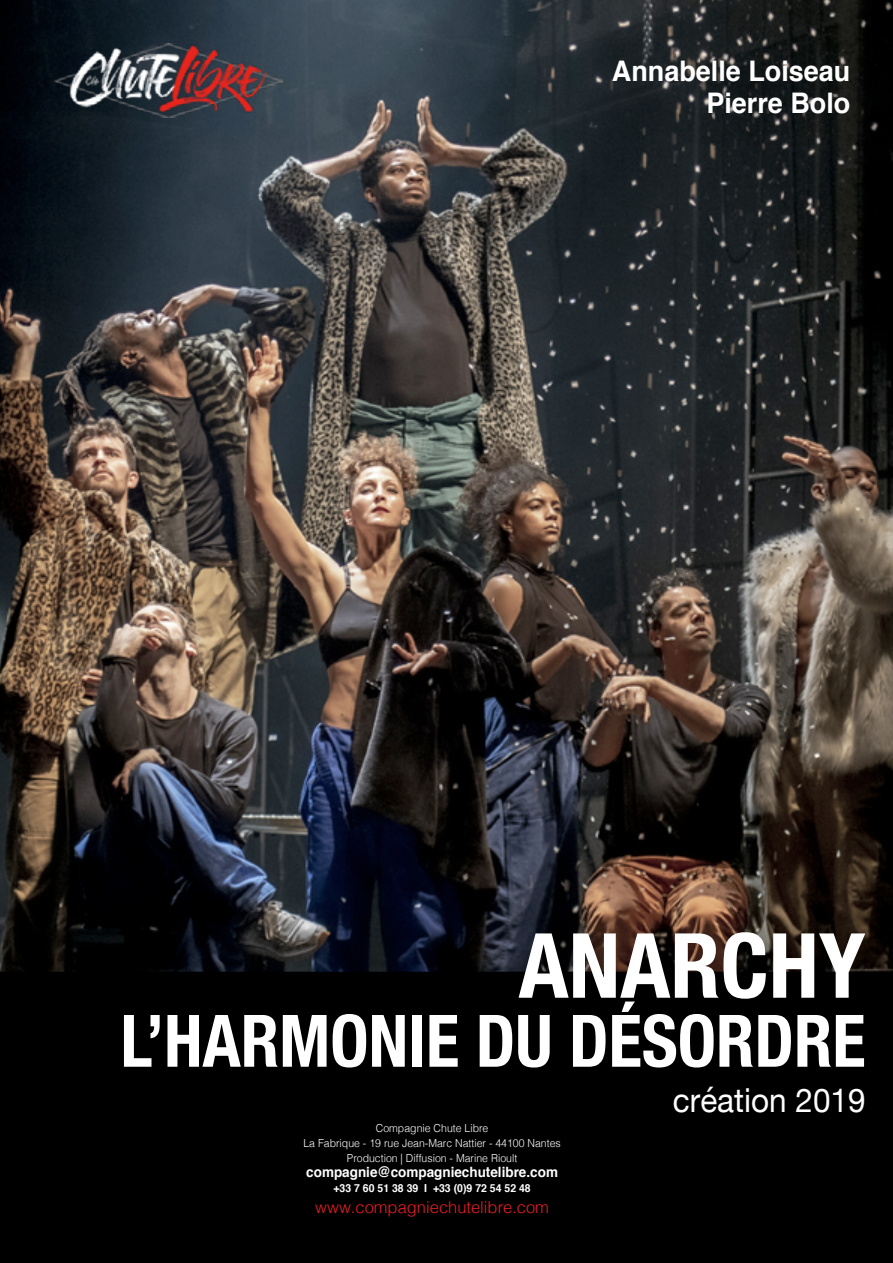
<style>
.page{position:relative;width:893px;height:1263px;background:#fff}
.page>*{position:absolute;margin:0;border:0;box-sizing:border-box;transform-origin:0 0}
.t1{font:700 condensed 90px "Helvetica Neue";color:#fff}
.t2{font:700 condensed 72.45px "Helvetica Neue";color:#fff;scale:.95 1}
.t3{font:33px "Helvetica Neue";color:#fff;scale:.95 1}
.t4{font:700 28.35px/32.4px "Helvetica";color:#fff;text-align:right;scale:.95 1}
.t5{font:300 16.5px "Helvetica";color:#ed1d24}
.t6{font:700 14.1px "Helvetica";color:#fff;scale:.95 1}
.t7{font:300 10.95px/15px "Helvetica";color:#fff;text-align:center;scale:.95 1}
.t8{font:700 10.95px "Helvetica";color:#fff;scale:.95 1}
</style>
<div class="page">
<img style="left:0;top:0;width:893px;height:972px">
<div style="left:0;top:972px;width:893px;height:291px;background:#000"></div>
<img style="left:54px;top:43px;width:229px;height:75px">
<h3 class="t4" style="left:612px;top:55px;width:253px">Annabelle Loiseau<br>Pierre Bolo</h3>
<h1 class="t1" style="left:519px;top:891px;width:348px">ANARCHY</h1>
<h2 class="t2" style="left:121px;top:981px;width:786px">L’HARMONIE DU DÉSORDRE</h2>
<h3 class="t3" style="left:673px;top:1076px;width:204px">création 2019</h3>
<p class="t7" style="left:303px;top:1120px;width:272px">Compagnie Chute Libre<br>La Fabrique - 19 rue Jean-Marc Nattier - 44100 Nantes<br>Production | Diffusion - Marine Rioult</p>
<p class="t6" style="left:306px;top:1161px;width:266px">compagnie@compagniechutelibre.com</p>
<p class="t8" style="left:333px;top:1179px;width:209px">+33 7 60 51 38 39 I +33 (0)9 72 54 52 48</p>
<h3 class="t5" style="left:315px;top:1193px;width:235px">www.compagniechutelibre.com</h3>
</div>
